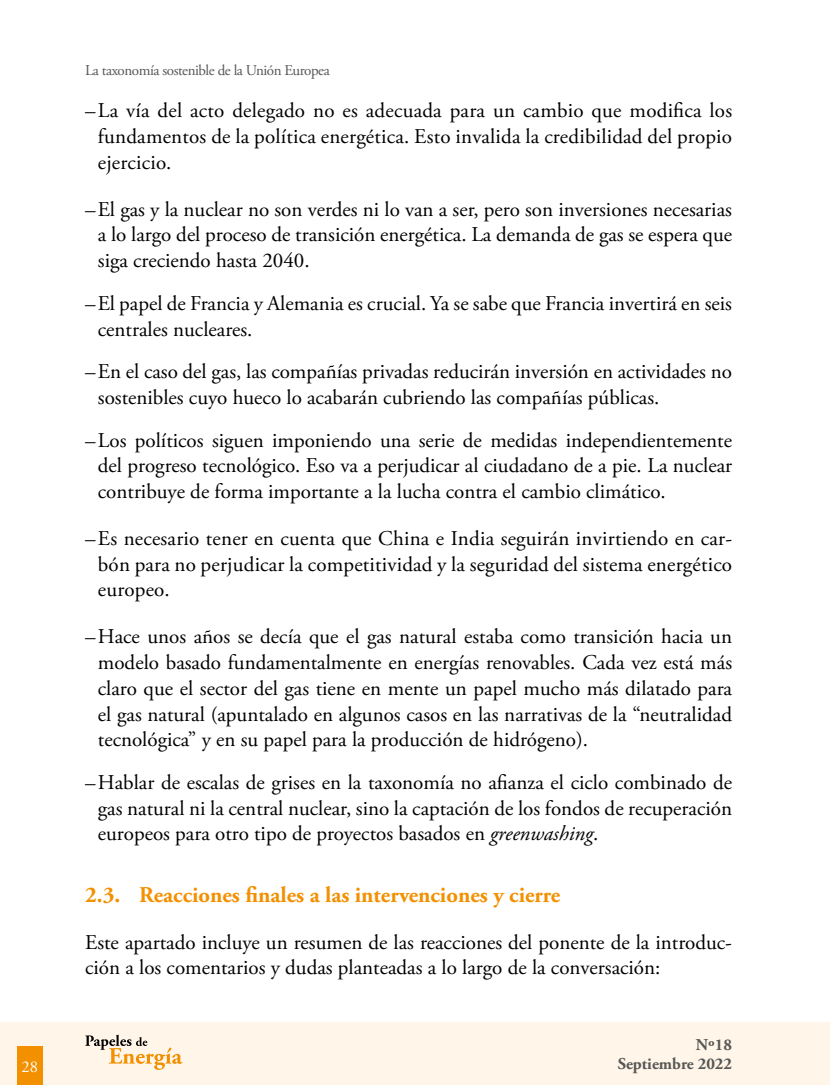
<style>
.page{position:relative;width:830px;height:1085px;background:#fff}
.page>*{position:absolute;margin:0;border:0;box-sizing:border-box;transform-origin:0 0}
.t1{font:700 22.5px "Adobe Garamond Pro";color:#f39000}
.t2{font:21px/25.7px "Adobe Garamond Pro";color:#000;text-align:justify}
.t3{font:700 16.5px "Adobe Garamond Pro";color:#575756}
.t4{font:16.5px "Adobe Garamond Pro";color:#fff}
.t5{font:15px "Adobe Garamond Pro";letter-spacing:-.03em;color:#575756}
.s1{font-style:italic}
</style>
<div class="page">
<div style="left:0;top:1021px;width:829px;height:63px;background:#fff5e9"></div>
<svg style="left:85px;top:1034px;width:97px;height:35px"></svg>
<div style="left:17px;top:1046px;width:26px;height:38px;background:#f39000"></div>
<p class="t5" style="left:85px;top:62px;width:246px">La taxonomía sostenible de la Unión Europea</p>
<p class="t2" style="left:98px;top:99px;width:635px;text-indent:-13px">–La vía del acto delegado no es adecuada para un cambio que modifica los fundamentos de la política energética. Esto invalida la credibilidad del propio ejercicio.</p>
<p class="t2" style="left:98px;top:197px;width:635px;text-indent:-13px">–El gas y la nuclear no son verdes ni lo van a ser, pero son inversiones necesarias a lo largo del proceso de transición energética. La demanda de gas se espera que siga creciendo hasta 2040.</p>
<p class="t2" style="left:98px;top:291px;width:635px;text-indent:-13px">–El papel de Francia y Alemania es crucial. Ya se sabe que Francia invertirá en seis centrales nucleares.</p>
<p class="t2" style="left:98px;top:359px;width:635px;text-indent:-13px">–En el caso del gas, las compañías privadas reducirán inversión en actividades no sostenibles cuyo hueco lo acabarán cubriendo las compañías públicas.</p>
<p class="t2" style="left:98px;top:428px;width:635px;text-indent:-13px">–Los políticos siguen imponiendo una serie de medidas independientemente del progreso tecnológico. Eso va a perjudicar al ciudadano de a pie. La nuclear contribuye de forma importante a la lucha contra el cambio climático.</p>
<p class="t2" style="left:98px;top:526px;width:635px;text-indent:-13px">–Es necesario tener en cuenta que China e India seguirán invirtiendo en car&shy;bón para no perjudicar la competitividad y la seguridad del sistema energético europeo.</p>
<p class="t2" style="left:98px;top:624px;width:635px;text-indent:-13px">–Hace unos años se decía que el gas natural estaba como transición hacia un modelo basado fundamentalmente en energías renovables. Cada vez está más claro que el sector del gas tiene en mente un papel mucho más dilatado para el gas natural (apuntalado en algunos casos en las narrativas de la “neutralidad tecnológica” y en su papel para la producción de hidrógeno).</p>
<p class="t2" style="left:98px;top:770px;width:635px;text-indent:-13px">–Hablar de escalas de grises en la taxonomía no afianza el ciclo combinado de gas natural ni la central nuclear, sino la captación de los fondos de recuperación europeos para otro tipo de proyectos basados en <span class="s1">greenwashing</span>.</p>
<p class="t1" style="left:85px;top:881px;width:476px">2.3. Reacciones finales a las intervenciones y cierre</p>
<p class="t2" style="left:85px;top:929px;width:648px">Este apartado incluye un resumen de las reacciones del ponente de la introduc&shy;ción a los comentarios y dudas planteadas a lo largo de la conversación:</p>
<p class="t3" style="left:695px;top:1034px;width:38px">Nº18</p>
<p class="t4" style="left:22px;top:1056px;width:18px">28</p>
<p class="t3" style="left:617px;top:1054px;width:116px">Septiembre 2022</p>
</div>
